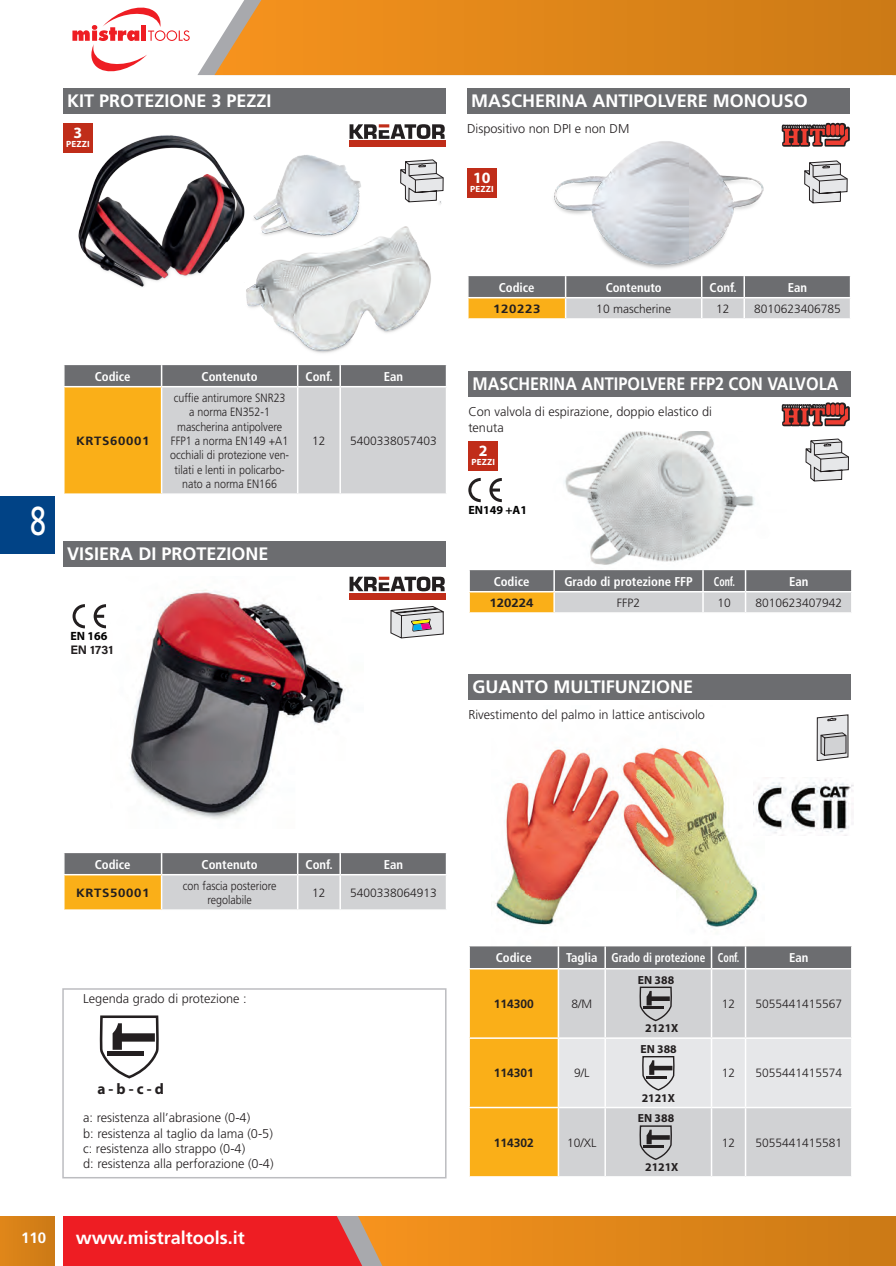
<style>
.page{position:relative;width:896px;height:1266px;background:#fff}
.page>*{position:absolute;margin:0;border:0;box-sizing:border-box;transform-origin:0 0}
.t1{font:40.2px "Frutiger LT Std";color:#fff;scale:.71 1}
.t2{font:700 18px "Frutiger LT Std";color:#fff}
.t3{font:700 18px "Frutiger LT Std";color:#fff;scale:.9 1}
.t4{font:700 15.75px "Myriad Pro";color:#fff}
.t5{font:700 15.3px "Myriad Pro";color:#231f20}
.t6{font:700 15px "Frutiger LT Std";color:#fff}
.t7{font:300 12.75px/15.3px "Frutiger LT Std";color:#231f20}
.t8{font:700 condensed 12.75px "Frutiger LT Std";color:#fff}
.t9{font:700 condensed 12.75px "Frutiger LT Std";color:#fff;scale:.78 1}
.t10{font:12.3px "Acumin Variable Concept";letter-spacing:.04em;color:#231f20}
.t11{font:300 12px/14.4px "Frutiger LT Std";color:#231f20;text-align:center;scale:.89 1}
.t12{font:300 12px "Frutiger LT Std";color:#231f20}
.t13{font:700 12px "Frutiger LT Std";letter-spacing:.05em;color:#231f20;scale:1.1 1}
.t14{font:700 12px "Frutiger LT Std";letter-spacing:.03em;color:#231f20}
.t15{font:700 12px "Myriad Pro";color:#000}
.t16{font:700 12px "Frutiger LT Std";letter-spacing:.03em;color:#231f20;scale:1.1 1}
.t17{font:700 11.7px "Myriad Pro";color:#231f20}
.t18{font:700 9px "Myriad Pro";letter-spacing:.02em;color:#fff}
</style>
<div class="page">
<div style="left:0;top:496px;width:55px;height:57px;background:#014386"></div>
<svg style="left:197px;top:49px;width:17px;height:26px"></svg>
<div style="left:63px;top:1215px;width:833px;height:50px;background:#ee1d23"></div>
<div style="left:0;top:1215px;width:55px;height:50px;background:#d68018"></div>
<svg style="left:72px;top:7px;width:118px;height:65px"></svg>
<svg style="left:214px;top:0;width:677px;height:75px;background:#de881f"></svg>
<div style="left:62px;top:988px;width:384px;height:190px;background:#fff;border:2px solid #bcbdc0"></div>
<img style="left:495px;top:747px;width:264px;height:181px">
<img style="left:129px;top:589px;width:234px;height:230px">
<img style="left:554px;top:129px;width:265px;height:140px">
<div style="left:467px;top:89px;width:383px;height:25px;background:#6c6d70"></div>
<div style="left:467px;top:168px;width:30px;height:30px;background:#c02d19"></div>
<svg style="left:468px;top:276px;width:382px;height:43px;background:#a8a090"></svg>
<hr style="left:744px;top:318px;width:107px;height:2px;background:#fff">
<svg style="left:804px;top:161px;width:44px;height:42px"></svg>
<img style="left:500px;top:431px;width:322px;height:134px">
<div style="left:468px;top:371px;width:383px;height:26px;background:#6c6d70"></div>
<svg style="left:468px;top:478px;width:13px;height:24px"></svg>
<svg style="left:489px;top:478px;width:13px;height:24px"></svg>
<div style="left:468px;top:441px;width:30px;height:30px;background:#c02d19"></div>
<svg style="left:469px;top:570px;width:383px;height:43px;background:#a7a193"></svg>
<hr style="left:745px;top:612px;width:107px;height:1px;background:#fff">
<svg style="left:805px;top:438px;width:44px;height:43px"></svg>
<svg style="left:782px;top:123px;width:68px;height:24px;background:#98514c"></svg>
<svg style="left:782px;top:402px;width:68px;height:24px;background:#9a524e"></svg>
<img style="left:246px;top:202px;width:195px;height:151px">
<div style="left:63px;top:89px;width:383px;height:25px;background:#6c6d70"></div>
<div style="left:63px;top:541px;width:383px;height:25px;background:#6c6d70"></div>
<div style="left:63px;top:123px;width:30px;height:29px;background:#c02d19"></div>
<svg style="left:64px;top:365px;width:382px;height:128px;background:#c9ba9c"></svg>
<hr style="left:63px;top:386px;width:99px;height:1px;background:#fff">
<hr style="left:63px;top:387px;width:2px;height:106px;background:#fff">
<hr style="left:162px;top:386px;width:136px;height:1px;background:#fff">
<hr style="left:161px;top:387px;width:1px;height:106px;background:#fff">
<hr style="left:298px;top:386px;width:42px;height:1px;background:#fff">
<hr style="left:297px;top:387px;width:1px;height:106px;background:#fff">
<hr style="left:340px;top:386px;width:107px;height:1px;background:#fff">
<hr style="left:339px;top:387px;width:2px;height:106px;background:#fff">
<svg style="left:64px;top:853px;width:382px;height:56px;background:#b3a892"></svg>
<hr style="left:63px;top:873px;width:99px;height:2px;background:#fff">
<hr style="left:63px;top:875px;width:2px;height:34px;background:#fff">
<hr style="left:162px;top:873px;width:136px;height:2px;background:#fff">
<hr style="left:161px;top:875px;width:1px;height:34px;background:#fff">
<hr style="left:298px;top:873px;width:42px;height:2px;background:#fff">
<hr style="left:297px;top:875px;width:1px;height:34px;background:#fff">
<hr style="left:340px;top:873px;width:107px;height:2px;background:#fff">
<hr style="left:339px;top:875px;width:2px;height:34px;background:#fff">
<div style="left:349px;top:140px;width:96px;height:7px;background:#c02d19"></div>
<svg style="left:349px;top:124px;width:96px;height:15px"></svg>
<svg style="left:400px;top:160px;width:44px;height:42px"></svg>
<div style="left:349px;top:592px;width:96px;height:7px;background:#c02d19"></div>
<svg style="left:349px;top:576px;width:96px;height:15px"></svg>
<img style="left:70px;top:135px;width:190px;height:157px">
<img style="left:244px;top:147px;width:143px;height:99px">
<svg style="left:73px;top:604px;width:12px;height:24px"></svg>
<svg style="left:94px;top:604px;width:12px;height:24px"></svg>
<svg style="left:390px;top:606px;width:54px;height:32px;background:#bcbabb"></svg>
<div style="left:468px;top:674px;width:383px;height:25px;background:#6c6d70"></div>
<svg style="left:817px;top:714px;width:31px;height:46px"></svg>
<svg style="left:469px;top:946px;width:383px;height:230px;background:#d4c5a8"></svg>
<hr style="left:643px;top:1145px;width:21px;height:2px;background:#231f20">
<img style="left:754px;top:777px;width:100px;height:58px">
<svg style="left:99px;top:1015px;width:60px;height:64px"></svg>
<div style="left:107px;top:1051px;width:37px;height:5px;background:#231f20"></div>
<svg style="left:891px;top:0;width:5px;height:75px"></svg>
<svg style="left:337px;top:1215px;width:559px;height:51px;background:#de8723"></svg>
<h2 class="t2" style="left:67px;top:91px;width:206px">KIT PROTEZIONE 3 PEZZI</h2>
<p class="t4" style="left:74px;top:122px;width:10px">3</p>
<p class="t18" style="left:66px;top:138px;width:25px">PEZZI</p>
<h2 class="t2" style="left:471px;top:91px;width:338px">MASCHERINA ANTIPOLVERE MONOUSO</h2>
<p class="t7" style="left:467px;top:121px;width:164px">Dispositivo non DPI e non DM</p>
<p class="t4" style="left:473px;top:168px;width:19px">10</p>
<p class="t18" style="left:470px;top:183px;width:25px">PEZZI</p>
<h1 class="t1" style="left:30px;top:497px;width:24px">8</h1>
<p class="t8" style="left:95px;top:368px;width:37px">Codice</p>
<p class="t8" style="left:202px;top:368px;width:57px">Contenuto</p>
<p class="t8" style="left:306px;top:368px;width:29px">Conf.</p>
<p class="t8" style="left:384px;top:368px;width:21px">Ean</p>
<p class="t13" style="left:76px;top:433px;width:68px">KRTS60001</p>
<p class="t11" style="left:170px;top:390px;width:135px">cuffie antirumore SNR23 a norma EN352-1 mascherina antipolvere<br>FFP1 a norma EN149 +A1 occhiali di protezione ven&shy;tilati e lenti in policarbo&shy;nato a norma EN166</p>
<h2 class="t2" style="left:67px;top:543px;width:203px">VISIERA DI PROTEZIONE</h2>
<p class="t12" style="left:312px;top:434px;width:15px">12</p>
<p class="t12" style="left:350px;top:434px;width:88px">5400338057403</p>
<p class="t15" style="left:70px;top:628px;width:39px">EN 166</p>
<p class="t10" style="left:70px;top:641px;width:44px">EN 1731</p>
<p class="t8" style="left:499px;top:280px;width:37px">Codice</p>
<p class="t8" style="left:606px;top:280px;width:57px">Contenuto</p>
<p class="t8" style="left:709px;top:280px;width:29px">Conf.</p>
<p class="t8" style="left:788px;top:280px;width:21px">Ean</p>
<p class="t16" style="left:493px;top:301px;width:45px">120223</p>
<p class="t12" style="left:596px;top:302px;width:76px">10 mascherine</p>
<p class="t12" style="left:716px;top:302px;width:15px">12</p>
<p class="t12" style="left:754px;top:302px;width:88px">8010623406785</p>
<h2 class="t3" style="left:473px;top:373px;width:408px">MASCHERINA ANTIPOLVERE FFP2 CON VALVOLA</h2>
<p class="t7" style="left:468px;top:404px;width:245px">Con valvola di espirazione, doppio elastico di tenuta</p>
<p class="t4" style="left:479px;top:440px;width:10px">2</p>
<p class="t18" style="left:471px;top:456px;width:25px">PEZZI</p>
<p class="t15" style="left:468px;top:502px;width:60px">EN149 +A1</p>
<p class="t8" style="left:494px;top:573px;width:37px">Codice</p>
<p class="t8" style="left:564px;top:573px;width:130px">Grado di protezione FFP</p>
<p class="t9" style="left:714px;top:573px;width:29px">Conf.</p>
<p class="t8" style="left:789px;top:573px;width:21px">Ean</p>
<p class="t16" style="left:490px;top:595px;width:42px">120224</p>
<p class="t12" style="left:617px;top:596px;width:25px">FFP2</p>
<p class="t12" style="left:717px;top:596px;width:15px">10</p>
<p class="t12" style="left:755px;top:596px;width:88px">8010623407942</p>
<h2 class="t2" style="left:473px;top:676px;width:222px">GUANTO MULTIFUNZIONE</h2>
<p class="t7" style="left:468px;top:707px;width:238px">Rivestimento del palmo in lattice antiscivolo</p>
<p class="t8" style="left:95px;top:856px;width:37px">Codice</p>
<p class="t8" style="left:202px;top:856px;width:57px">Contenuto</p>
<p class="t8" style="left:306px;top:856px;width:29px">Conf.</p>
<p class="t8" style="left:384px;top:856px;width:21px">Ean</p>
<p class="t13" style="left:76px;top:885px;width:68px">KRTS50001</p>
<p class="t11" style="left:183px;top:878px;width:107px">con fascia posteriore regolabile</p>
<p class="t12" style="left:312px;top:885px;width:15px">12</p>
<p class="t12" style="left:350px;top:885px;width:88px">5400338064913</p>
<p class="t7" style="left:83px;top:990px;width:165px">Legenda grado di protezione :</p>
<p class="t5" style="left:97px;top:1078px;width:68px">a - b - c - d</p>
<p class="t7" style="left:83px;top:1110px;width:192px">a: resistenza all’abrasione (0-4)<br>b: resistenza al taglio da lama (0-5) c: resistenza allo strappo (0-4)<br>d: resistenza alla perforazione (0-4)</p>
<p class="t6" style="left:21px;top:1228px;width:27px">110</p>
<h2 class="t2" style="left:76px;top:1226px;width:171px">www.mistraltools.it</h2>
<p class="t8" style="left:496px;top:950px;width:37px">Codice</p>
<p class="t8" style="left:566px;top:950px;width:175px">Taglia Grado di protezione Conf.</p>
<p class="t8" style="left:789px;top:950px;width:21px">Ean</p>
<p class="t14" style="left:494px;top:996px;width:42px">114300</p>
<p class="t12" style="left:571px;top:996px;width:22px">8/M</p>
<p class="t17" style="left:645px;top:1020px;width:35px">2121X</p>
<p class="t17" style="left:638px;top:971px;width:38px">EN 388</p>
<p class="t12" style="left:722px;top:996px;width:15px">12</p>
<p class="t12" style="left:755px;top:996px;width:88px">5055441415567</p>
<p class="t14" style="left:494px;top:1065px;width:42px">114301</p>
<p class="t12" style="left:574px;top:1066px;width:17px">9/L</p>
<p class="t14" style="left:494px;top:1135px;width:42px">114302</p>
<p class="t12" style="left:567px;top:1135px;width:31px">10/XL</p>
<p class="t17" style="left:640px;top:1041px;width:38px">EN 388</p>
<p class="t17" style="left:642px;top:1089px;width:35px">2121X</p>
<p class="t17" style="left:638px;top:1110px;width:38px">EN 388</p>
<p class="t17" style="left:645px;top:1159px;width:35px">2121X</p>
<p class="t12" style="left:722px;top:1066px;width:15px">12</p>
<p class="t12" style="left:755px;top:1066px;width:88px">5055441415574</p>
<p class="t12" style="left:722px;top:1135px;width:15px">12</p>
<p class="t12" style="left:755px;top:1135px;width:88px">5055441415581</p>
</div>
